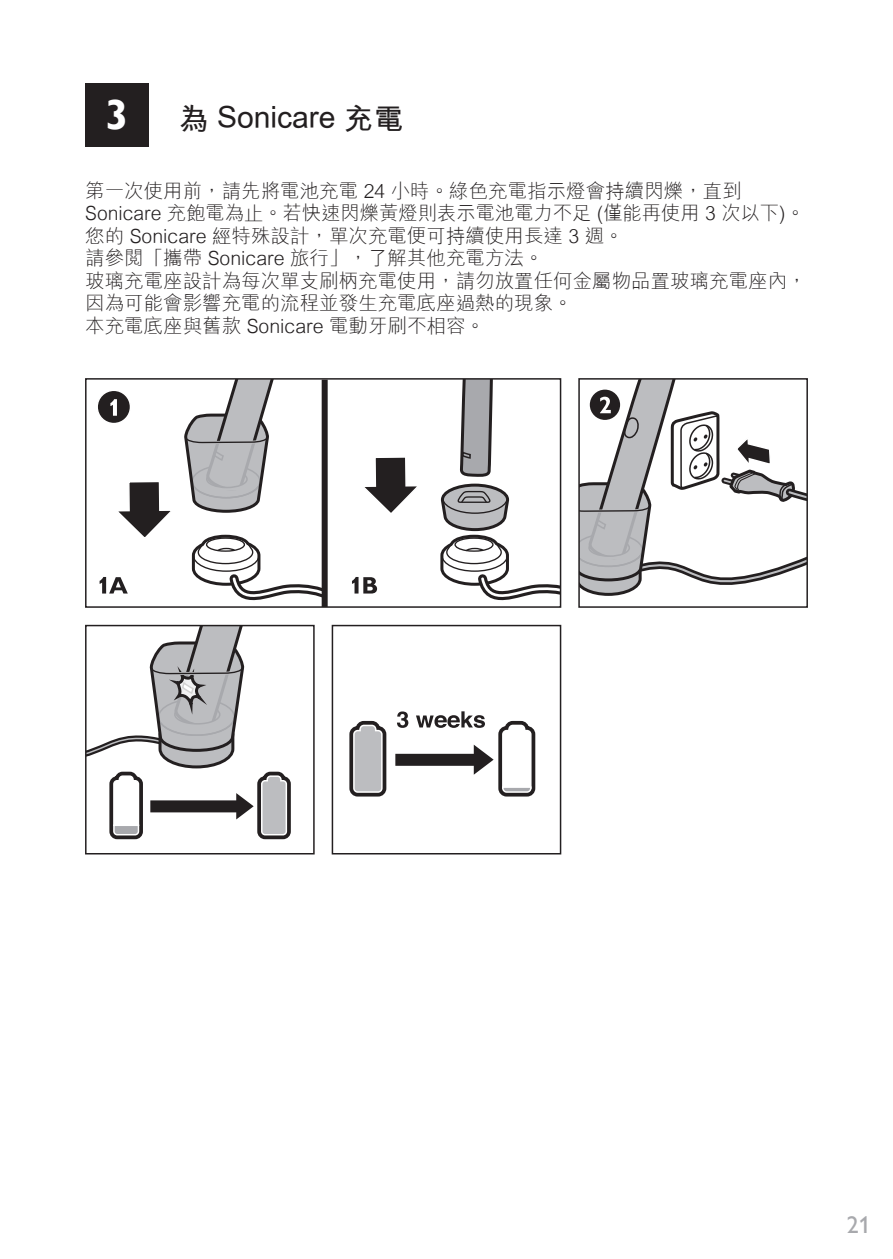
<style>
.page{position:relative;width:893px;height:1259px;background:#fff}
.page>*{position:absolute;margin:0;border:0;box-sizing:border-box;transform-origin:0 0}
.t1{font:700 30px "M Hei B5";color:#231f20}
.t2{font:24px "Gill Sans Alt One WGL";color:#a8a9ad}
.t3{font:300 19.5px/22.5px "M Hei B5";color:#231f20}
.s1{font-family:"Gill Sans Alt One WGL";font-size:42px;color:#fff}
</style>
<div class="page">
<svg style="left:85px;top:624px;width:230px;height:231px"></svg>
<div style="left:85px;top:83px;width:64px;height:63px;background:#231f20"></div>
<svg style="left:85px;top:378px;width:477px;height:230px"></svg>
<svg style="left:331px;top:624px;width:231px;height:231px"></svg>
<svg style="left:578px;top:378px;width:230px;height:230px"></svg>
<h1 class="t1" style="left:106px;top:104px;width:300px"><span class="s1">3</span> 為 Sonicare 充電</h1>
<p class="t3" style="left:85px;top:180px;width:723px">第一次使用前，請先將電池充電 24 小時。綠色充電指示燈會持續閃爍，直到Sonicare 充飽電為止。若快速閃爍黃燈則表示電池電力不足 (僅能再使用 3 次以下)。您的 Sonicare 經特殊設計，單次充電便可持續使用長達 3 週。<br>請參閱「攜帶 Sonicare 旅行」，了解其他充電方法。<br>玻璃充電座設計為每次單支刷柄充電使用，請勿放置任何金屬物品置玻璃充電座內，因為可能會影響充電的流程並發生充電底座過熱的現象。<br>本充電底座與舊款 Sonicare 電動牙刷不相容。</p>
<p class="t2" style="left:847px;top:1208px;width:25px">21</p>
</div>
